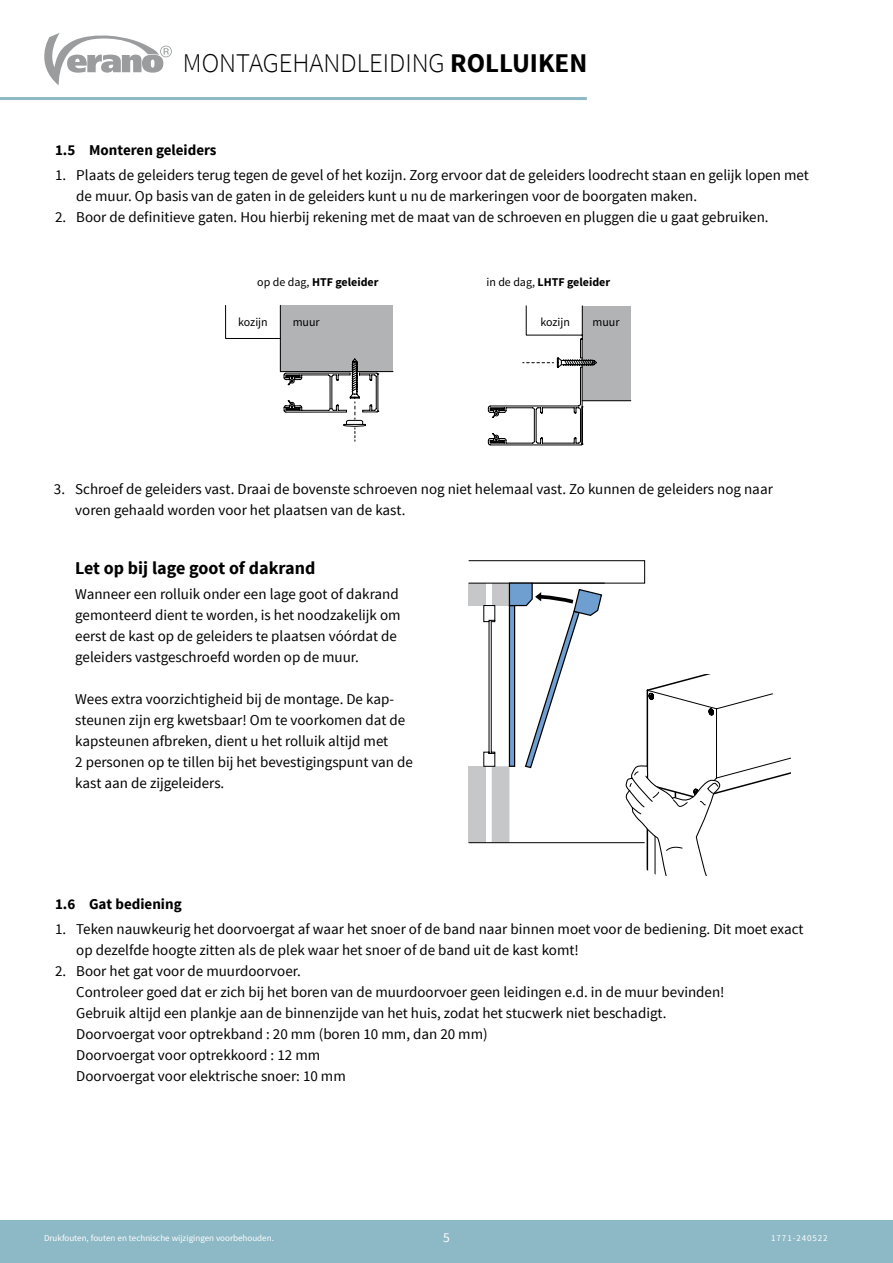
<style>
.page{position:relative;width:893px;height:1263px;background:#fff}
.page>*{position:absolute;margin:0;border:0;box-sizing:border-box;transform-origin:0 0}
.t1{font:300 27px "Source Sans Pro";color:#000}
.t2{font:700 18px "Source Sans Pro";color:#000}
.t3{font:15px/21px "Source Sans Pro";color:#000}
.t4{font:700 15px "Source Sans Pro";color:#000}
.t5{font:13.5px "Source Sans Pro";color:#fff}
.t6{font:700 12px "Source Sans Pro";color:#000}
.t7{font:12px "Source Sans Pro";color:#000}
.t8{font:9px "Source Sans Pro";color:#fff}
.t9{font:9px "Source Sans Pro";letter-spacing:.1em;color:#fff}
.s1{font-weight:700}
.s2{font-weight:400}
</style>
<div class="page">
<svg style="left:44px;top:33px;width:128px;height:52px"></svg>
<hr style="left:0;top:97px;width:587px;height:3px;background:#8db8c5">
<div style="left:0;top:1220px;width:893px;height:43px;background:#8db8c5"></div>
<svg style="left:225px;top:305px;width:406px;height:140px"></svg>
<div style="left:469px;top:583px;width:17px;height:22px;background:#c6c7c8"></div>
<div style="left:469px;top:560px;width:176px;height:23px;border:1px solid #000"></div>
<div style="left:469px;top:766px;width:17px;height:77px;background:#c6c7c8"></div>
<hr style="left:532px;top:583px;width:73px;height:1px;background:#000">
<hr style="left:469px;top:842px;width:176px;height:1px;background:#000">
<svg style="left:483px;top:582px;width:120px;height:261px"></svg>
<svg style="left:624px;top:674px;width:167px;height:202px"></svg>
<h1 class="t1" style="left:183px;top:47px;width:406px">MONTAGEHANDLEIDING <span class="s1">ROLLUIKEN</span></h1>
<p class="t4" style="left:55px;top:140px;width:163px">1.5 Monteren geleiders</p>
<p class="t3" style="left:76px;top:165px;width:734px;text-indent:-21px">1. Plaats de geleiders terug tegen de gevel of het kozijn. Zorg ervoor dat de geleiders loodrecht staan en gelijk lopen met de muur. Op basis van de gaten in de geleiders kunt u nu de markeringen voor de boorgaten maken.</p>
<p class="t3" style="left:55px;top:207px;width:715px">2. Boor de definitieve gaten. Hou hierbij rekening met de maat van de schroeven en pluggen die u gaat gebruiken.</p>
<p class="t6" style="left:257px;top:275px;width:123px"><span class="s2">op de dag,</span> HTF geleider</p>
<p class="t6" style="left:486px;top:275px;width:125px"><span class="s2">in de dag,</span> LHTF geleider</p>
<p class="t7" style="left:238px;top:315px;width:31px">kozijn</p>
<p class="t7" style="left:293px;top:315px;width:29px">muur</p>
<p class="t7" style="left:540px;top:315px;width:31px">kozijn</p>
<p class="t7" style="left:592px;top:315px;width:29px">muur</p>
<p class="t3" style="left:75px;top:479px;width:699px;text-indent:-21px">3. Schroef de geleiders vast. Draai de bovenste schroeven nog niet helemaal vast. Zo kunnen de geleiders nog naar voren gehaald worden voor het plaatsen van de kast.</p>
<p class="t2" style="left:75px;top:556px;width:242px">Let op bij lage goot of dakrand</p>
<p class="t3" style="left:75px;top:584px;width:327px">Wanneer een rolluik onder een lage goot of dakrand gemonteerd dient te worden, is het noodzakelijk om eerst de kast op de geleiders te plaatsen vóórdat de geleiders vastgeschroefd worden op de muur.</p>
<p class="t3" style="left:75px;top:689px;width:339px">Wees extra voorzichtigheid bij de montage. De kap&shy;steunen zijn erg kwetsbaar! Om te voorkomen dat de kapsteunen afbreken, dient u het rolluik altijd met<br>2 personen op te tillen bij het bevestigingspunt van de kast aan de zijgeleiders.</p>
<p class="t4" style="left:55px;top:894px;width:128px">1.6 Gat bediening</p>
<p class="t3" style="left:76px;top:918px;width:729px;text-indent:-21px">1. Teken nauwkeurig het doorvoergat af waar het snoer of de band naar binnen moet voor de bediening. Dit moet exact op dezelfde hoogte zitten als de plek waar het snoer of de band uit de kast komt!</p>
<p class="t3" style="left:76px;top:960px;width:650px;text-indent:-21px">2. Boor het gat voor de muurdoorvoer.<br>Controleer goed dat er zich bij het boren van de muurdoorvoer geen leidingen e.d. in de muur bevinden!<br>Gebruik altijd een plankje aan de binnenzijde van het huis, zodat het stucwerk niet beschadigt.<br>Doorvoergat voor optrekband : 20 mm (boren 10 mm, dan 20 mm)<br>Doorvoergat voor optrekkoord : 12 mm<br>Doorvoergat voor elektrische snoer: 10 mm</p>
<p class="t8" style="left:44px;top:1233px;width:231px">Drukfouten, fouten en technische wijzigingen voorbehouden.</p>
<p class="t5" style="left:443px;top:1229px;width:8px">5</p>
<p class="t9" style="left:771px;top:1233px;width:58px">1771-240522</p>
</div>
